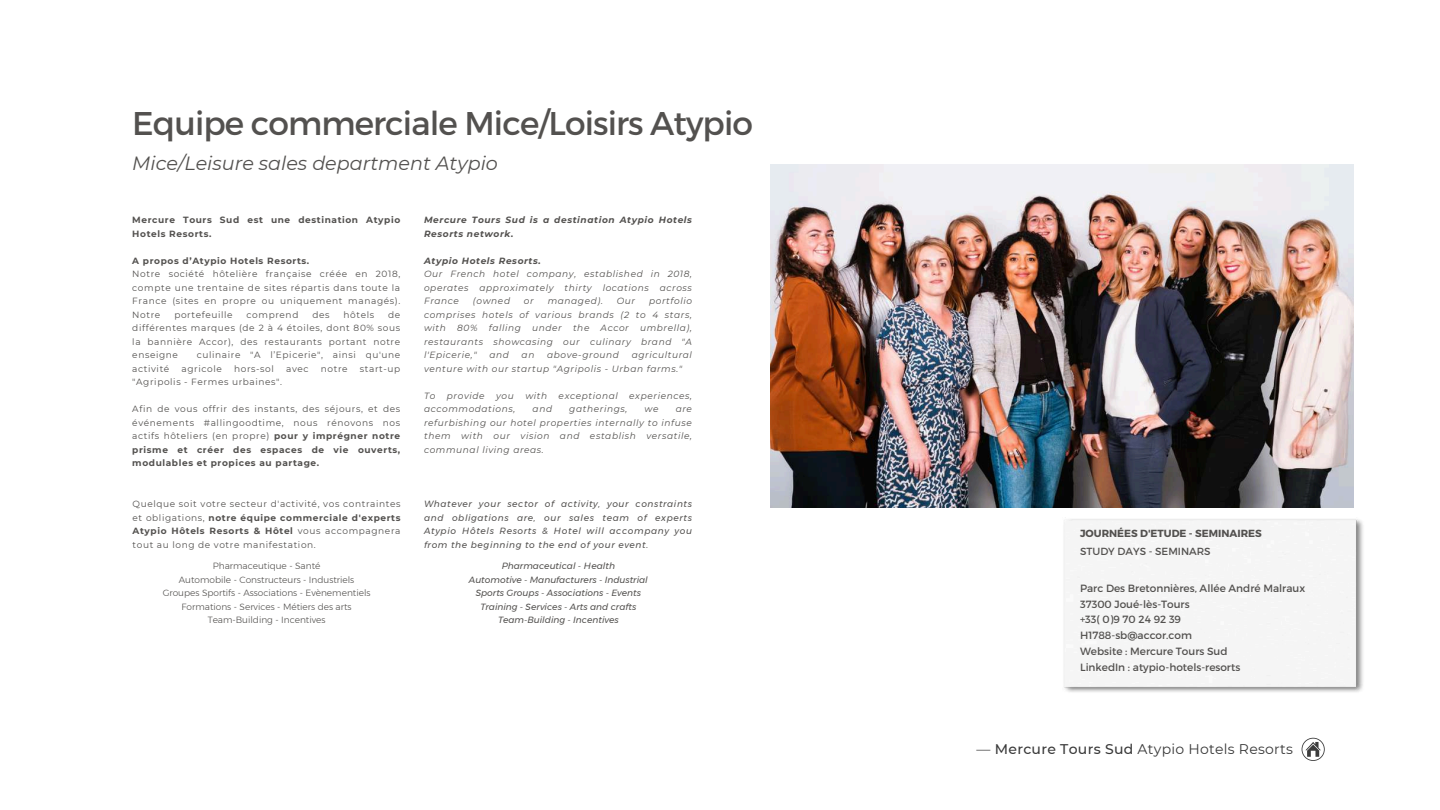
<style>
.page{position:relative;width:1440px;height:810px;background:#fff}
.page>*{position:absolute;margin:0;border:0;box-sizing:border-box;transform-origin:0 0}
.t1{font:32.8px "Montserrat";letter-spacing:-.025em;color:#53514f}
.t2{font:italic 19.1px "Montserrat";color:#53514f}
.t3{font:14px "Montserrat";letter-spacing:.02em;color:#393939}
.t4{font:10.5px/15.8px "Montserrat";color:#53514f}
.t5{font:700 10.3px "Montserrat";color:#53514f}
.t6{font:10.3px "Montserrat";color:#53514f}
.t7{font:9px/13.5px "Montserrat";letter-spacing:.065em;color:#53514f;text-align:justify}
.t8{font:italic 9px/13.5px "Montserrat";letter-spacing:.065em;color:#53514f;text-align:justify}
.t9{font:300 9px/13.5px "Montserrat";color:#53514f;text-align:center}
.t10{font:italic 9px/13.5px "Montserrat";color:#53514f;text-align:center}
.t11{font:700 9px/13.5px "Montserrat";letter-spacing:.065em;color:#53514f}
.t12{font:italic 700 9px/13.5px "Montserrat";letter-spacing:.065em;color:#53514f}
.s1{font-weight:700}
.s2{font-weight:500}
</style>
<div class="page">
<div style="left:1064px;top:519px;width:299px;height:173px;background:#f5f5f5"></div>
<svg style="left:1302px;top:738px;width:23px;height:23px"></svg>
<img style="left:770px;top:164px;width:584px;height:344px">
<h1 class="t1" style="left:132px;top:102px;width:622px">Equipe commerciale Mice/Loisirs Atypio</h1>
<h2 class="t2" style="left:132px;top:152px;width:367px">Mice/Leisure sales department Atypio</h2>
<p class="t11" style="left:132px;top:213px;width:269px">Mercure Tours Sud est une destination Atypio<br>Hotels Resorts.</p>
<p class="t11" style="left:132px;top:254px;width:178px">A propos d’Atypio Hotels Resorts.</p>
<p class="t7" style="left:132px;top:267px;width:269px">Notre société hôtelière française créée en 2018, compte une trentaine de sites répartis dans toute la France (sites en propre ou uniquement managés).<br>Notre</p>
<p class="t12" style="left:424px;top:213px;width:269px">Mercure Tours Sud is a destination Atypio Hotels<br>Resorts network.</p>
<p class="t12" style="left:424px;top:254px;width:118px">Atypio Hotels Resorts.</p>
<p class="t8" style="left:424px;top:267px;width:269px">Our French hotel company, established in 2018, operates approximately thirty locations across France</p>
<p class="t8" style="left:424px;top:294px;width:269px;text-indent:225px">portfolio comprises hotels of various brands (2 to 4 stars, with 80% falling under the Accor umbrella), restaurants showcasing our culinary brand "A l'Epicerie,"</p>
<p class="t8" style="left:473px;top:294px;width:39px">(owned</p>
<p class="t8" style="left:524px;top:294px;width:11px">or</p>
<p class="t8" style="left:548px;top:294px;width:57px">managed).</p>
<p class="t8" style="left:617px;top:294px;width:20px">Our</p>
<p class="t7" style="left:174px;top:308px;width:60px">portefeuille</p>
<p class="t7" style="left:247px;top:308px;width:53px">comprend</p>
<p class="t7" style="left:312px;top:308px;width:19px">des</p>
<p class="t7" style="left:344px;top:308px;width:32px">hôtels</p>
<p class="t7" style="left:132px;top:308px;width:269px;text-indent:256px">de différentes marques (de 2 à 4 étoiles, dont 80% sous la bannière Accor), des restaurants portant notre enseigne</p>
<p class="t7" style="left:197px;top:348px;width:205px">culinaire "A l’Epicerie", ainsi qu'une</p>
<p class="t8" style="left:424px;top:348px;width:269px;text-indent:208px">agricultural venture with our startup "Agripolis - Urban farms."</p>
<p class="t8" style="left:424px;top:389px;width:13px">To</p>
<p class="t8" style="left:447px;top:389px;width:39px">provide</p>
<p class="t8" style="left:496px;top:389px;width:19px">you</p>
<p class="t8" style="left:525px;top:389px;width:23px">with</p>
<p class="t8" style="left:559px;top:389px;width:61px">exceptional</p>
<p class="t8" style="left:629px;top:389px;width:64px">experiences,</p>
<p class="t8" style="left:424px;top:402px;width:93px">accommodations,</p>
<p class="t8" style="left:533px;top:402px;width:21px">and</p>
<p class="t8" style="left:569px;top:402px;width:60px">gatherings,</p>
<p class="t8" style="left:645px;top:402px;width:15px">we</p>
<p class="t8" style="left:489px;top:348px;width:21px">and</p>
<p class="t8" style="left:522px;top:348px;width:14px">an</p>
<p class="t8" style="left:547px;top:348px;width:73px">above-ground</p>
<p class="t7" style="left:132px;top:362px;width:39px">activité</p>
<p class="t7" style="left:182px;top:362px;width:42px">agricole</p>
<p class="t7" style="left:234px;top:362px;width:41px">hors-sol</p>
<p class="t7" style="left:286px;top:362px;width:24px">avec</p>
<p class="t7" style="left:321px;top:362px;width:28px">notre</p>
<p class="t7" style="left:360px;top:362px;width:42px">start-up</p>
<p class="t7" style="left:132px;top:375px;width:151px">"Agripolis - Fermes urbaines".</p>
<p class="t7" style="left:132px;top:402px;width:269px">Afin de vous offrir des instants, des séjours, et des événements #allingoodtime, nous rénovons nos actifs hôteliers (en propre) <span class="s1">pour y imprégner notre prisme et créer des espaces de vie ouverts, modulables et propices au partage.</span></p>
<p class="t7" style="left:133px;top:497px;width:269px">Quelque soit votre secteur d'activité, vos contraintes et obligations, <span class="s1">notre équipe commerciale d'experts Atypio Hôtels Resorts &amp; Hôtel</span> vous accompagnera tout au long de votre manifestation.</p>
<p class="t8" style="left:424px;top:497px;width:269px">Whatever your sector of activity, your constraints and obligations are, our sales team of experts Atypio Hôtels Resorts &amp; Hotel will accompany you from the beginning to the end of your event.</p>
<p class="t9" style="left:163px;top:559px;width:209px">Pharmaceutique - Santé<br>Automobile - Constructeurs - Industriels Groupes Sportifs - Associations - Evènementiels Formations - Services - Métiers des arts Team-Building - Incentives</p>
<p class="t10" style="left:469px;top:559px;width:181px">Pharmaceutical - Health<br>Automotive - Manufacturers - Industrial Sports Groups - Associations - Events Training - Services - Arts and crafts Team-Building - Incentives</p>
<p class="t8" style="left:424px;top:402px;width:269px;text-indent:252px">are refurbishing our hotel properties internally to infuse them with our vision and establish versatile, communal living areas.</p>
<p class="t5" style="left:1080px;top:527px;width:183px">JOURNÉES D'ETUDE - SEMINAIRES</p>
<p class="t6" style="left:1080px;top:545px;width:132px">STUDY DAYS - SEMINARS</p>
<p class="t4" style="left:1080px;top:580px;width:227px">Parc Des Bretonnières, Allée André Malraux<br>37300 Joué-lès-Tours<br>+33( 0)9 70 24 92 39<br>H1788-sb@accor.com<br>Website : Mercure Tours Sud<br>LinkedIn : atypio-hotels-resorts</p>
<h3 class="t3" style="left:977px;top:740px;width:318px">— <span class="s2">Mercure Tours Sud</span> Atypio Hotels Resorts</h3>
</div>
